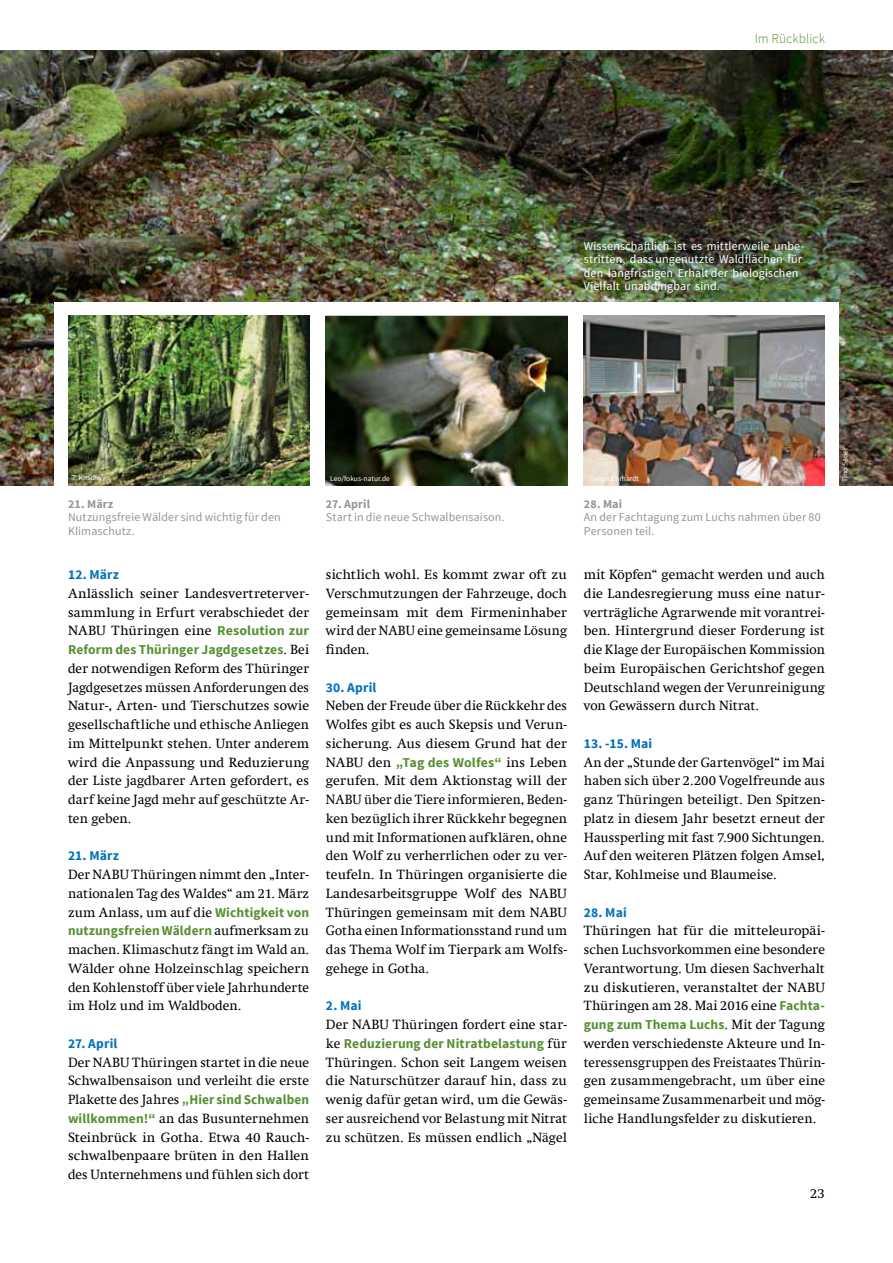
<style>
.page{position:relative;width:893px;height:1263px;background:#fff}
.page>*{position:absolute;margin:0;border:0;box-sizing:border-box;transform-origin:0 0}
.t1{font:13.5px/18.8px "Swift Com";letter-spacing:.005em;color:#000;text-align:justify}
.t2{font:700 13.5px "Source Sans Pro";letter-spacing:.01em;color:#579034}
.t3{font:700 13.5px "Source Sans Pro";letter-spacing:.01em;color:#0072bc}
.t4{font:300 13.5px "Source Sans Pro";letter-spacing:.005em;color:#579034}
.t5{font:12px/13.5px "Source Sans Pro";letter-spacing:.01em;color:#fff}
.t6{font:12px/13.5px "Source Sans Pro";letter-spacing:.01em;color:#939598}
.t7{font:700 12px "Source Sans Pro";letter-spacing:.015em;color:#939598}
.t8{font:7.5px "Source Sans Pro";color:#fff}
.s1{font-family:"Source Sans Pro";font-weight:700;color:#579034}
.s2{font-family:"Swift Com";font-weight:400;color:#000}
</style>
<div class="page">
<img style="left:0;top:50px;width:893px;height:436px">
<div style="left:54px;top:302px;width:785px;height:197px;background:#fff"></div>
<img style="left:326px;top:316px;width:241px;height:170px">
<img style="left:584px;top:316px;width:241px;height:170px">
<img style="left:68px;top:316px;width:241px;height:170px">
<p class="t4" style="left:755px;top:30px;width:72px">Im Rückblick</p>
<p class="t5" style="left:584px;top:239px;width:222px">Wissenschaftlich ist es mittlerweile unbe&shy;stritten, dass ungenutzte Waldflächen für den langfristigen Erhalt der biologischen Vielfalt unabdingbar sind.</p>
<p class="t8" style="left:72px;top:473px;width:35px">T. Kirschey</p>
<p class="t8" style="left:330px;top:473px;width:61px">Leo/fokus-natur.de</p>
<p class="t8" style="left:588px;top:473px;width:52px">Jürgen Ehrhardt</p>
<p class="t7" style="left:68px;top:496px;width:47px">21. März</p>
<p class="t6" style="left:68px;top:510px;width:214px">Nutzungsfreie Wälder sind wichtig für den<br>Klimaschutz.</p>
<p class="t3" style="left:68px;top:566px;width:53px">12. März</p>
<p class="t1" style="left:68px;top:584px;width:243px">Anlässlich seiner Landesvertreterver&shy;sammlung in Erfurt verabschiedet der NABU Thüringen eine <span class="s1">Resolution zur</span></p>
<p class="t2" style="left:68px;top:641px;width:243px">Reform des Thüringer Jagdgesetzes<span class="s2">. Bei</span></p>
<p class="t1" style="left:68px;top:659px;width:243px">der notwendigen Reform des Thüringer Jagdgesetzes müssen Anforderungen des Natur-, Arten- und Tierschutzes sowie gesellschaftliche und ethische Anliegen im Mittelpunkt stehen. Unter anderem wird die Anpassung und Reduzierung der Liste jagdbarer Arten gefordert, es darf keine Jagd mehr auf geschützte Ar&shy;ten geben.</p>
<p class="t3" style="left:68px;top:847px;width:52px">21. März</p>
<p class="t1" style="left:68px;top:865px;width:243px">Der NABU Thüringen nimmt den „Inter&shy;nationalen Tag des Waldes“ am 21. März zum Anlass, um auf die <span class="s1">Wichtigkeit von</span></p>
<p class="t2" style="left:68px;top:922px;width:243px">nutzungsfreien Wäldern <span class="s2">aufmerksam zu</span></p>
<p class="t1" style="left:68px;top:940px;width:243px">machen. Klimaschutz fängt im Wald an.<br>Wälder ohne Holzeinschlag speichern den Kohlenstoff über viele Jahrhunderte im Holz und im Waldboden.</p>
<p class="t3" style="left:68px;top:1035px;width:51px">27. April</p>
<p class="t1" style="left:68px;top:1053px;width:243px">Der NABU Thüringen startet in die neue<br>Schwalbensaison und verleiht die erste</p>
<p class="t2" style="left:68px;top:1091px;width:243px"><span class="s2">Plakette des Jahres</span> „Hier sind Schwalben</p>
<p class="t1" style="left:68px;top:1109px;width:243px"><span class="s1">willkommen!“</span> an das Busunternehmen Steinbrück in Gotha. Etwa 40 Rauch&shy;schwalbenpaare brüten in den Hallen des Unternehmens und fühlen sich dort</p>
<p class="t7" style="left:326px;top:496px;width:46px">27. April</p>
<p class="t6" style="left:326px;top:510px;width:180px">Start in die neue Schwalbensaison.</p>
<p class="t1" style="left:326px;top:565px;width:243px">sichtlich wohl. Es kommt zwar oft zu Verschmutzungen der Fahrzeuge, doch gemeinsam mit dem Firmeninhaber wird der NABU eine gemeinsame Lösung finden.</p>
<p class="t3" style="left:326px;top:678px;width:52px">30. April</p>
<p class="t1" style="left:326px;top:696px;width:243px">Neben der Freude über die Rückkehr des Wolfes gibt es auch Skepsis und Verun&shy;sicherung. Aus diesem Grund hat der NABU den <span class="s1">„Tag des Wolfes“</span> ins Leben gerufen. Mit dem Aktionstag will der NABU über die Tiere informieren, Beden&shy;ken bezüglich ihrer Rückkehr begegnen und mit Informationen aufklären, ohne den Wolf zu verherrlichen oder zu ver&shy;teufeln. In Thüringen organisierte die Landesarbeitsgruppe Wolf des NABU Thüringen gemeinsam mit dem NABU Gotha einen Informationsstand rund um das Thema Wolf im Tierpark am Wolfs&shy;gehege in Gotha.</p>
<p class="t3" style="left:326px;top:997px;width:37px">2. Mai</p>
<p class="t1" style="left:326px;top:1015px;width:243px">Der NABU Thüringen fordert eine star-</p>
<p class="t2" style="left:326px;top:1035px;width:243px"><span class="s2">ke</span> Reduzierung der Nitratbelastung <span class="s2">für</span></p>
<p class="t1" style="left:326px;top:1053px;width:243px">Thüringen. Schon seit Langem weisen die Naturschützer darauf hin, dass zu wenig dafür getan wird, um die Gewäs&shy;ser ausreichend vor Belastung mit Nitrat zu schützen. Es müssen endlich „Nägel</p>
<p class="t7" style="left:584px;top:496px;width:40px">28. Mai</p>
<p class="t6" style="left:584px;top:510px;width:238px">An der Fachtagung zum Luchs nahmen über 80<br>Personen teil.</p>
<p class="t1" style="left:584px;top:565px;width:243px">mit Köpfen“ gemacht werden und auch die Landesregierung muss eine natur&shy;verträgliche Agrarwende mit vorantrei&shy;ben. Hintergrund dieser Forderung ist die Klage der Europäischen Kommission beim Europäischen Gerichtshof gegen Deutschland wegen der Verunreinigung von Gewässern durch Nitrat.</p>
<p class="t3" style="left:584px;top:735px;width:70px">13. -15. Mai</p>
<p class="t1" style="left:584px;top:753px;width:243px">An der „Stunde der Gartenvögel“ im Mai haben sich über 2.200 Vogelfreunde aus ganz Thüringen beteiligt. Den Spitzen&shy;platz in diesem Jahr besetzt erneut der Haussperling mit fast 7.900 Sichtungen.<br>Auf den weiteren Plätzen folgen Amsel, Star, Kohlmeise und Blaumeise.</p>
<p class="t3" style="left:584px;top:903px;width:44px">28. Mai</p>
<p class="t1" style="left:584px;top:921px;width:243px">Thüringen hat für die mitteleuropäi&shy;schen Luchsvorkommen eine besondere Verantwortung. Um diesen Sachverhalt zu diskutieren, veranstaltet der NABU Thüringen am 28. Mai 2016 eine <span class="s1">Fachta-</span></p>
<p class="t2" style="left:584px;top:1016px;width:243px">gung zum Thema Luchs<span class="s2">. Mit der Tagung</span></p>
<p class="t1" style="left:584px;top:1034px;width:243px">werden verschiedenste Akteure und In&shy;teressensgruppen des Freistaates Thürin&shy;gen zusammengebracht, um über eine gemeinsame Zusammenarbeit und mög&shy;liche Handlungsfelder zu diskutieren.</p>
<p class="t1" style="left:810px;top:1184px;width:16px">23</p>
<p class="t8" style="left:840px;top:481px;width:35px;rotate:-90deg">Tino Sauer</p>
</div>
